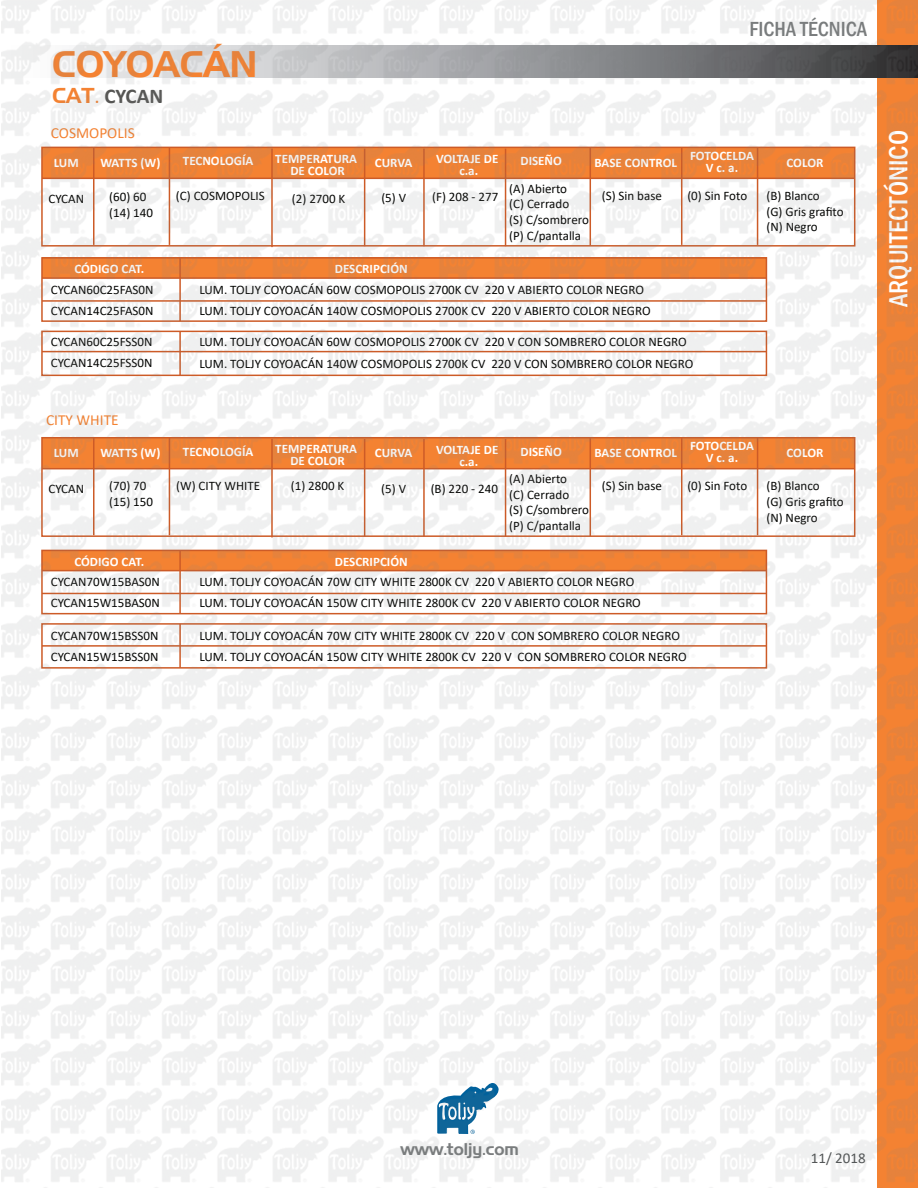
<style>
.page{position:relative;width:918px;height:1188px;background:#fff}
.page>*{position:absolute;margin:0;border:0;box-sizing:border-box;transform-origin:0 0}
.t1{font:36px "Aero";color:#f48232}
.t2{font:500 condensed 27px "Franklin Gothic";color:#fff}
.t3{font:500 condensed 21px "Franklin Gothic";color:#797c7d}
.t4{font:700 21px "Calibri";color:#565654}
.t5{font:16.5px "Aero";color:#7a7d7e}
.t6{font:15.3px "Calibri";color:#f48232}
.t7{font:15px "Calibri";color:#545758}
.t8{font:13.05px/15.6px "Calibri";color:#040503}
.t9{font:700 13.05px/11.9px "Calibri";color:#fff;text-align:center}
.s1{font-family:"Aero";font-weight:400;color:#f48232}
.s2{font-weight:400;color:#f48232}
</style>
<div class="page">
<img style="left:2px;top:0;width:916px;height:1188px">
<h1 class="t1" style="left:53px;top:43px;width:207px">COYOACÁN</h1>
<h3 class="t4" style="left:52px;top:81px;width:112px"><span class="s1">CAT</span><span class="s2">.</span> CYCAN</h3>
<p class="t6" style="left:51px;top:122px;width:86px">COSMOPOLIS</p>
<h3 class="t3" style="left:750px;top:15px;width:119px">FICHA TÉCNICA</h3>
<p class="t9" style="left:690px;top:150px;width:65px">FOTOCELDA<br>V c. a.</p>
<p class="t9" style="left:54px;top:156px;width:27px">LUM</p>
<p class="t9" style="left:100px;top:156px;width:62px">WATTS (W)</p>
<p class="t9" style="left:183px;top:155px;width:72px">TECNOLOGÍA</p>
<p class="t9" style="left:375px;top:157px;width:39px">CURVA</p>
<p class="t9" style="left:436px;top:153px;width:64px">VOLTAJE DE c.a.</p>
<p class="t9" style="left:594px;top:157px;width:84px">BASE CONTROL</p>
<p class="t9" style="left:787px;top:157px;width:38px">COLOR</p>
<p class="t8" style="left:48px;top:190px;width:37px">CYCAN</p>
<p class="t8" style="left:176px;top:188px;width:90px">(C) COSMOPOLIS</p>
<p class="t9" style="left:520px;top:155px;width:43px">DISEÑO</p>
<p class="t8" style="left:509px;top:180px;width:81px">(A) Abierto<br>(C) Cerrado<br>(S) C/sombrero (P) C/pantalla</p>
<p class="t9" style="left:275px;top:153px;width:83px">TEMPERATURA<br>DE COLOR</p>
<p class="t8" style="left:292px;top:190px;width:55px">(2) 2700 K</p>
<p class="t8" style="left:381px;top:190px;width:26px">(5) V</p>
<p class="t8" style="left:602px;top:188px;width:62px">(S) Sin base</p>
<p class="t8" style="left:766px;top:188px;width:79px">(B) Blanco<br>(G) Gris grafito (N) Negro</p>
<p class="t8" style="left:109px;top:189px;width:39px">(60) 60</p>
<p class="t8" style="left:432px;top:189px;width:68px">(F) 208 - 277</p>
<p class="t8" style="left:687px;top:188px;width:61px">(0) Sin Foto</p>
<p class="t8" style="left:109px;top:204px;width:45px">(14) 140</p>
<p class="t9" style="left:74px;top:263px;width:71px">CÓDIGO CAT.</p>
<p class="t9" style="left:335px;top:263px;width:74px">DESCRIPCIÓN</p>
<p class="t8" style="left:51px;top:279px;width:104px;line-height:20.9px">CYCAN60C25FAS0N<br>CYCAN14C25FAS0N</p>
<p class="t8" style="left:199px;top:279px;width:453px;line-height:20.9px">LUM. TOLJY COYOACÁN 60W COSMOPOLIS 2700K CV 220 V ABIERTO COLOR NEGRO<br>LUM. TOLJY COYOACÁN 140W COSMOPOLIS 2700K CV 220 V ABIERTO COLOR NEGRO</p>
<p class="t8" style="left:51px;top:331px;width:103px;line-height:20.9px">CYCAN60C25FSS0N<br>CYCAN14C25FSS0N</p>
<p class="t8" style="left:199px;top:330px;width:495px;line-height:22.4px">LUM. TOLJY COYOACÁN 60W COSMOPOLIS 2700K CV 220 V CON SOMBRERO COLOR NEGRO<br>LUM. TOLJY COYOACÁN 140W COSMOPOLIS 2700K CV 220 V CON SOMBRERO COLOR NEGRO</p>
<h2 class="t2" style="left:881px;top:307px;width:179px;rotate:-90deg">ARQUITECTÓNICO</h2>
<p class="t6" style="left:46px;top:410px;width:74px">CITY WHITE</p>
<p class="t9" style="left:690px;top:440px;width:65px">FOTOCELDA<br>V c. a.</p>
<p class="t9" style="left:54px;top:447px;width:27px">LUM</p>
<p class="t9" style="left:100px;top:447px;width:62px">WATTS (W)</p>
<p class="t9" style="left:183px;top:445px;width:72px">TECNOLOGÍA</p>
<p class="t9" style="left:375px;top:447px;width:39px">CURVA</p>
<p class="t9" style="left:436px;top:443px;width:64px">VOLTAJE DE c.a.</p>
<p class="t9" style="left:594px;top:447px;width:84px">BASE CONTROL</p>
<p class="t9" style="left:787px;top:447px;width:38px">COLOR</p>
<p class="t8" style="left:48px;top:480px;width:37px">CYCAN</p>
<p class="t9" style="left:520px;top:445px;width:43px">DISEÑO</p>
<p class="t8" style="left:509px;top:471px;width:81px">(A) Abierto<br>(C) Cerrado<br>(S) C/sombrero (P) C/pantalla</p>
<p class="t9" style="left:275px;top:443px;width:83px">TEMPERATURA<br>DE COLOR</p>
<p class="t8" style="left:109px;top:478px;width:39px">(70) 70</p>
<p class="t8" style="left:176px;top:478px;width:85px">(W) CITY WHITE</p>
<p class="t8" style="left:431px;top:481px;width:69px">(B) 220 - 240</p>
<p class="t8" style="left:109px;top:494px;width:45px">(15) 150</p>
<p class="t8" style="left:291px;top:478px;width:55px">(1) 2800 K</p>
<p class="t8" style="left:381px;top:480px;width:26px">(5) V</p>
<p class="t8" style="left:602px;top:478px;width:62px">(S) Sin base</p>
<p class="t8" style="left:687px;top:478px;width:61px">(0) Sin Foto</p>
<p class="t8" style="left:766px;top:478px;width:79px">(B) Blanco<br>(G) Gris grafito (N) Negro</p>
<p class="t9" style="left:74px;top:556px;width:71px">CÓDIGO CAT.</p>
<p class="t9" style="left:335px;top:556px;width:74px">DESCRIPCIÓN</p>
<p class="t8" style="left:51px;top:571px;width:111px;line-height:20.9px">CYCAN70W15BAS0N<br>CYCAN15W15BAS0N</p>
<p class="t8" style="left:199px;top:571px;width:443px;line-height:20.9px">LUM. TOLJY COYOACÁN 70W CITY WHITE 2800K CV 220 V ABIERTO COLOR NEGRO<br>LUM. TOLJY COYOACÁN 150W CITY WHITE 2800K CV 220 V ABIERTO COLOR NEGRO</p>
<p class="t8" style="left:51px;top:625px;width:109px;line-height:20.9px">CYCAN70W15BSS0N<br>CYCAN15W15BSS0N</p>
<p class="t8" style="left:199px;top:625px;width:489px;line-height:20.9px">LUM. TOLJY COYOACÁN 70W CITY WHITE 2800K CV 220 V CON SOMBRERO COLOR NEGRO<br>LUM. TOLJY COYOACÁN 150W CITY WHITE 2800K CV 220 V CON SOMBRERO COLOR NEGRO</p>
<p class="t5" style="left:400px;top:1139px;width:120px">www.toljy.com</p>
<p class="t7" style="left:811px;top:1148px;width:56px">11/ 2018</p>
</div>
